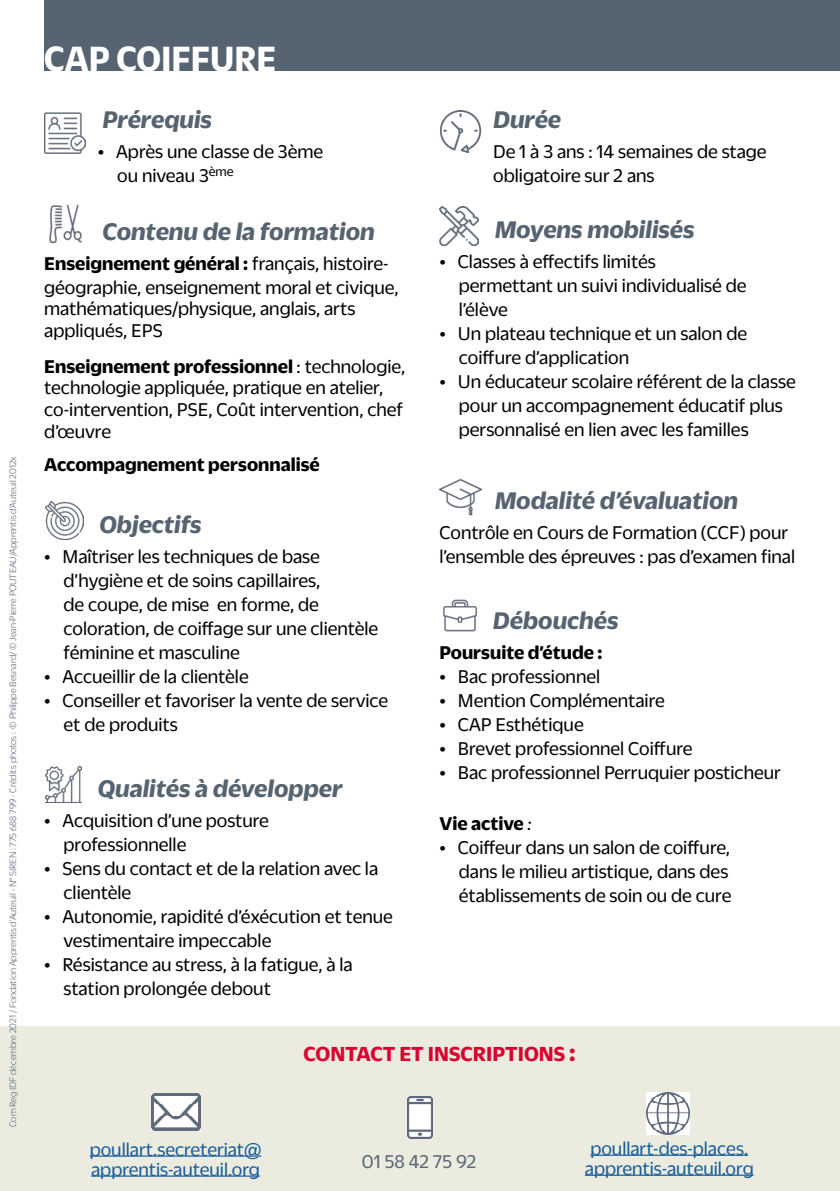
<style>
.page{position:relative;width:840px;height:1191px;background:#fff}
.page>*{position:absolute;margin:0;border:0;box-sizing:border-box;transform-origin:0 0}
.t1{font:700 38px "Duplicate Sans";color:#fff;scale:.96 1}
.t2{font:italic 700 26px "Duplicate Sans";color:#566370}
.t3{font:700 22px "Duplicate Sans";color:#da002f}
.t4{font:20px/21.6px "Duplicate Sans";color:#000}
.t5{font:20px/20px "Duplicate Sans";color:#175d9e}
.t6{font:700 20px "Duplicate Sans";color:#000}
.t7{font:20px "Duplicate Sans";color:#5b6777}
.t8{font:300 10px "Duplicate Sans";color:#5b6878}
.s1{font-weight:700}
.s2{font-weight:400;font-style:italic}
.s3{font-size:26px}
</style>
<div class="page">
<div style="left:0;top:1026px;width:839px;height:165px;background:#ebecdf"></div>
<div style="left:44px;top:0;width:795px;height:71px;background:#566370"></div>
<img style="left:44px;top:112px;width:42px;height:42px">
<hr style="left:90px;top:1155px;width:171px;height:1px;background:#175d9e">
<hr style="left:91px;top:1175px;width:169px;height:1px;background:#175d9e">
<img style="left:151px;top:1093px;width:49px;height:37px">
<img style="left:407px;top:1096px;width:25px;height:42px">
<hr style="left:590px;top:1154px;width:157px;height:1px;background:#175d9e">
<hr style="left:584px;top:1174px;width:169px;height:1px;background:#175d9e">
<img style="left:646px;top:1092px;width:42px;height:42px">
<img style="left:49px;top:204px;width:33px;height:40px">
<img style="left:45px;top:766px;width:36px;height:36px">
<img style="left:440px;top:111px;width:41px;height:42px">
<img style="left:439px;top:206px;width:39px;height:39px">
<img style="left:439px;top:478px;width:42px;height:38px">
<img style="left:443px;top:599px;width:35px;height:33px">
<img style="left:46px;top:502px;width:38px;height:38px">
<p class="t8" style="left:7px;top:1127px;width:672px;rotate:-90deg">Com Reg IDF décembre 2021 / Fondation Apprentis d’Auteuil - N° SIREN : 775 688 799 - Crédits photos : © Philippe Besnard/ © Jean-Pierre POUTEAU/Apprentis d’Auteuil 2012x</p>
<p class="t1" style="left:44px;top:33px;width:243px">CAP COIFFURE</p>
<p class="t2" style="left:102px;top:102px;width:111px">Prérequis</p>
<p class="t4" style="left:98px;top:140px;width:226px">• Après une classe de 3ème</p>
<p class="t4" style="left:117px;top:164px;width:118px">ou niveau 3<sup>ème</sup></p>
<p class="t2" style="left:102px;top:214px;width:274px">Contenu de la formation</p>
<p class="t4" style="left:44px;top:250px;width:355px;line-height:24px"><span class="s1">Enseignement général :</span> français, histoire&shy;géographie, enseignement moral et civique,</p>
<p class="t4" style="left:44px;top:297px;width:312px">mathématiques/physique, anglais, arts appliqués, EPS</p>
<p class="t4" style="left:44px;top:354px;width:362px"><span class="s1">Enseignement professionnel</span> : technologie, technologie appliquée, pratique en atelier, co-intervention, PSE, Coût intervention, chef d’œuvre</p>
<p class="t6" style="left:44px;top:451px;width:277px">Accompagnement personnalisé</p>
<p class="t2" style="left:99px;top:507px;width:104px">Objectifs</p>
<p class="t4" style="left:44px;top:544px;width:277px">• Maîtriser les techniques de base</p>
<p class="t4" style="left:64px;top:568px;width:258px">d’hygiène et de soins capillaires,</p>
<p class="t4" style="left:64px;top:592px;width:257px">de coupe, de mise en forme, de</p>
<p class="t4" style="left:64px;top:616px;width:316px">coloration, de coiffage sur une clientèle</p>
<p class="t4" style="left:64px;top:640px;width:177px">féminine et masculine</p>
<p class="t4" style="left:44px;top:664px;width:206px">• Accueillir de la clientèle</p>
<p class="t4" style="left:44px;top:688px;width:345px">• Conseiller et favoriser la vente de service</p>
<p class="t4" style="left:64px;top:712px;width:116px">et de produits</p>
<p class="t2" style="left:98px;top:771px;width:246px">Qualités à développer</p>
<p class="t4" style="left:44px;top:808px;width:226px">• Acquisition d’une posture</p>
<p class="t4" style="left:64px;top:832px;width:124px">professionnelle</p>
<p class="t4" style="left:44px;top:856px;width:335px">• Sens du contact et de la relation avec la</p>
<p class="t4" style="left:64px;top:880px;width:69px">clientèle</p>
<p class="t4" style="left:44px;top:904px;width:350px">• Autonomie, rapidité d’éxécution et tenue</p>
<p class="t4" style="left:64px;top:928px;width:209px">vestimentaire impeccable</p>
<p class="t4" style="left:44px;top:952px;width:310px">• Résistance au stress, à la fatigue, à la</p>
<p class="t4" style="left:64px;top:976px;width:209px">station prolongée debout</p>
<p class="t2" style="left:493px;top:102px;width:69px">Durée</p>
<p class="t4" style="left:493px;top:139px;width:275px;line-height:24px">De 1 à 3 ans : 14 semaines de stage obligatoire sur 2 ans</p>
<p class="t2" style="left:494px;top:212px;width:201px">Moyens mobilisés</p>
<p class="t4" style="left:439px;top:250px;width:218px">• Classes à effectifs limités</p>
<p class="t4" style="left:458px;top:274px;width:289px">permettant un suivi individualisé de</p>
<p class="t4" style="left:458px;top:298px;width:50px">l’élève</p>
<p class="t4" style="left:439px;top:322px;width:309px">• Un plateau technique et un salon de</p>
<p class="t4" style="left:458px;top:346px;width:172px">coiffure d’application</p>
<p class="t4" style="left:439px;top:370px;width:357px">• Un éducateur scolaire référent de la classe</p>
<p class="t4" style="left:458px;top:394px;width:325px">pour un accompagnement éducatif plus</p>
<p class="t4" style="left:458px;top:418px;width:291px">personnalisé en lien avec les familles</p>
<p class="t2" style="left:494px;top:482px;width:245px">Modalité d’évaluation</p>
<p class="t4" style="left:439px;top:519px;width:357px;line-height:24px">Contrôle en Cours de Formation (CCF) pour l’ensemble des épreuves : pas d’examen final</p>
<p class="t2" style="left:492px;top:602px;width:127px">Débouchés</p>
<p class="t6" style="left:439px;top:638px;width:164px">Poursuite d’étude :</p>
<p class="t4" style="left:439px;top:664px;width:162px">• Bac professionnel</p>
<p class="t4" style="left:439px;top:688px;width:226px">• Mention Complémentaire</p>
<p class="t4" style="left:439px;top:712px;width:145px">• CAP Esthétique</p>
<p class="t4" style="left:439px;top:736px;width:254px">• Brevet professionnel Coiffure</p>
<p class="t4" style="left:439px;top:760px;width:342px">• Bac professionnel Perruquier posticheur</p>
<p class="t6" style="left:439px;top:810px;width:93px">Vie active <span class="s2">:</span></p>
<p class="t4" style="left:439px;top:835px;width:292px">• Coiffeur dans un salon de coiffure,</p>
<p class="t4" style="left:458px;top:859px;width:271px">dans le milieu artistique, dans des</p>
<p class="t4" style="left:458px;top:883px;width:274px">établissements de soin ou de cure</p>
<p class="t5" style="left:90px;top:1138px;width:173px">poullart.secreteriat@ apprentis-auteuil.org</p>
<p class="t3" style="left:303px;top:1038px;width:273px">CONTACT ET INSCRIPTIONS <span class="s3">:</span></p>
<p class="t7" style="left:362px;top:1148px;width:116px">01 58 42 75 92</p>
<p class="t5" style="left:584px;top:1137px;width:170px">poullart-des-places. apprentis-auteuil.org</p>
</div>
